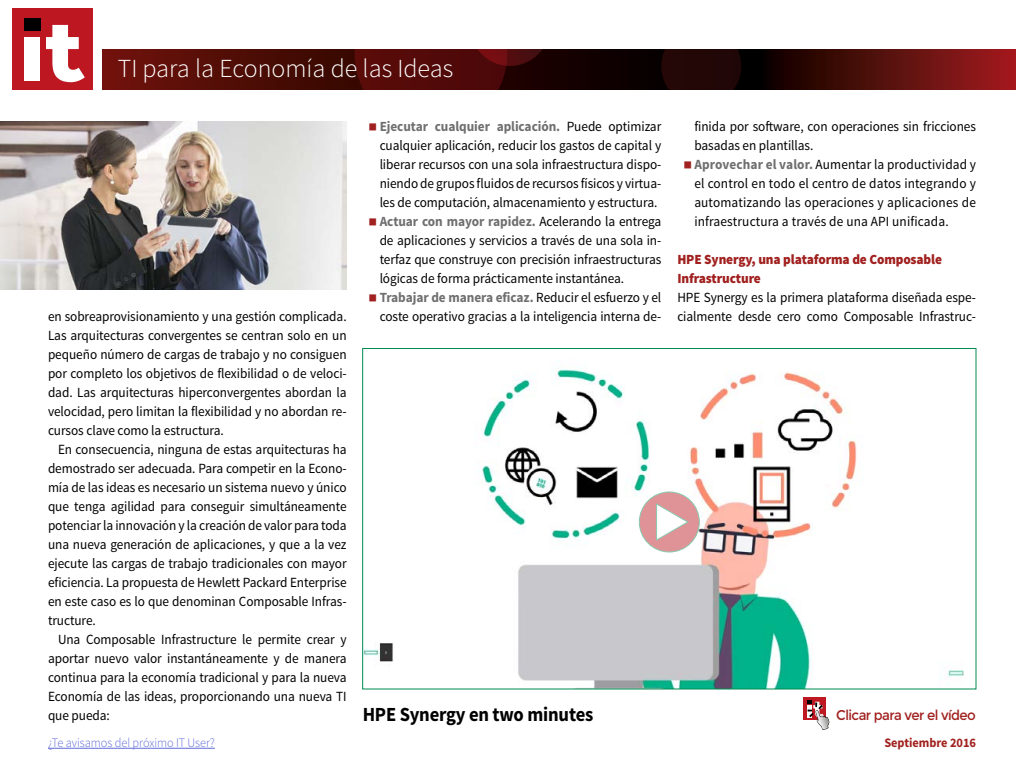
<style>
.page{position:relative;width:1024px;height:768px;background:#fff}
.page>*{position:absolute;margin:0;border:0;box-sizing:border-box;transform-origin:0 0}
.t1{font:300 26px "Source Sans Pro";color:#fff}
.t2{font:700 20px "Source Sans Pro";letter-spacing:-.01em;color:#000;scale:.93 1}
.t3{font:14px/19px "Source Sans Pro";letter-spacing:-.005em;color:#000;text-align:justify;scale:.95 1}
.t4{font:900 14px/19px "Source Sans Pro";letter-spacing:-.01em;color:#a0211f;scale:.95 1}
.t5{font:14px "Montserrat";letter-spacing:-.04em;color:#a0211f;scale:.95 1}
.t6{font:300 13px "Source Sans Pro";letter-spacing:-.005em;color:#616cda;scale:.95 1}
.t7{font:700 13px "Source Sans Pro";letter-spacing:-.005em;color:#a0211f;scale:.95 1}
.s1{font-weight:700;color:#706f6f}
</style>
<div class="page">
<svg style="left:102px;top:49px;width:914px;height:41px;background:#460b07"></svg>
<svg style="left:355px;top:49px;width:195px;height:41px;background:#490808"></svg>
<div style="left:661px;top:49px;width:80px;height:41px;background:#230707"></div>
<div style="left:12px;top:9px;width:80px;height:81px;background:#bd1822"></div>
<div style="left:24px;top:19px;width:17px;height:12px;background:#000"></div>
<div style="left:25px;top:37px;width:15px;height:44px;background:#fff"></div>
<svg style="left:46px;top:25px;width:39px;height:57px"></svg>
<hr style="left:48px;top:748px;width:167px;height:1px;background:#616cda">
<svg style="left:803px;top:697px;width:1px;height:23px"></svg>
<div style="left:804px;top:697px;width:22px;height:23px;background:#be1823"></div>
<svg style="left:807px;top:700px;width:22px;height:30px"></svg>
<img style="left:364px;top:361px;width:600px;height:327px">
<svg style="left:639px;top:492px;width:60px;height:60px"></svg>
<div style="left:639px;top:492px;width:61px;height:60px;border:1px solid #008b51;border-radius:50%"></div>
<svg style="left:656px;top:502px;width:33px;height:40px"></svg>
<img style="left:0;top:122px;width:347px;height:168px">
<h1 class="t1" style="left:118px;top:52px;width:337px">TI para la Economía de las Ideas</h1>
<p class="t3" style="left:48px;top:307px;width:316px">en sobreaprovisionamiento y una gestión complicada.<br>Las arquitecturas convergentes se centran solo en un pequeño número de cargas de trabajo y no consiguen por completo los objetivos de flexibilidad o de veloci&shy;dad. Las arquitecturas hiperconvergentes abordan la velocidad, pero limitan la flexibilidad y no abordan re&shy;cursos clave como la estructura.</p>
<p class="t3" style="left:48px;top:440px;width:316px;text-indent:10px">En consecuencia, ninguna de estas arquitecturas ha demostrado ser adecuada. Para competir en la Econo&shy;mía de las ideas es necesario un sistema nuevo y único que tenga agilidad para conseguir simultáneamente potenciar la innovación y la creación de valor para toda una nueva generación de aplicaciones, y que a la vez ejecute las cargas de trabajo tradicionales con mayor eficiencia. La propuesta de Hewlett Packard Enterprise en este caso es lo que denominan Composable Infras&shy;tructure.</p>
<p class="t3" style="left:48px;top:630px;width:316px;text-indent:10px">Una Composable Infrastructure le permite crear y aportar nuevo valor instantáneamente y de manera continua para la economía tradicional y para la nueva Economía de las ideas, proporcionando una nueva TI que pueda:</p>
<p class="t3" style="left:380px;top:117px;width:298px;text-align:left"><span class="s1">Ejecutar cualquier aplicación.</span> Puede optimizar cualquier aplicación, reducir los gastos de capital y liberar recursos con una sola infraestructura dispo&shy;niendo de grupos fluidos de recursos físicos y virtua&shy;les de computación, almacenamiento y estructura.<br><span class="s1">Actuar con mayor rapidez.</span> Acelerando la entrega de aplicaciones y servicios a través de una sola in&shy;terfaz que construye con precisión infraestructuras lógicas de forma prácticamente instantánea.<br><span class="s1">Trabajar de manera eficaz.</span> Reducir el esfuerzo y el coste operativo gracias a la inteligencia interna de-</p>
<p class="t3" style="left:694px;top:117px;width:298px;text-align:left">finida por software, con operaciones sin fricciones basadas en plantillas.<br><span class="s1">Aprovechar el valor.</span> Aumentar la productividad y el control en todo el centro de datos integrando y automatizando las operaciones y aplicaciones de infraestructura a través de una API unificada.</p>
<p class="t4" style="left:677px;top:250px;width:280px">HPE Synergy, una plataforma de Composable<br>Infrastructure</p>
<p class="t3" style="left:677px;top:288px;width:316px">HPE Synergy es la primera plataforma diseñada espe&shy;cialmente desde cero como Composable Infrastruc-</p>
<h2 class="t2" style="left:363px;top:701px;width:250px">HPE Synergy en two minutes</h2>
<p class="t5" style="left:836px;top:707px;width:149px">Clicar para ver el vídeo</p>
<p class="t6" style="left:48px;top:735px;width:177px">¿Te avisamos del próximo IT User?</p>
<p class="t7" style="left:885px;top:734px;width:98px">Septiembre 2016</p>
</div>
